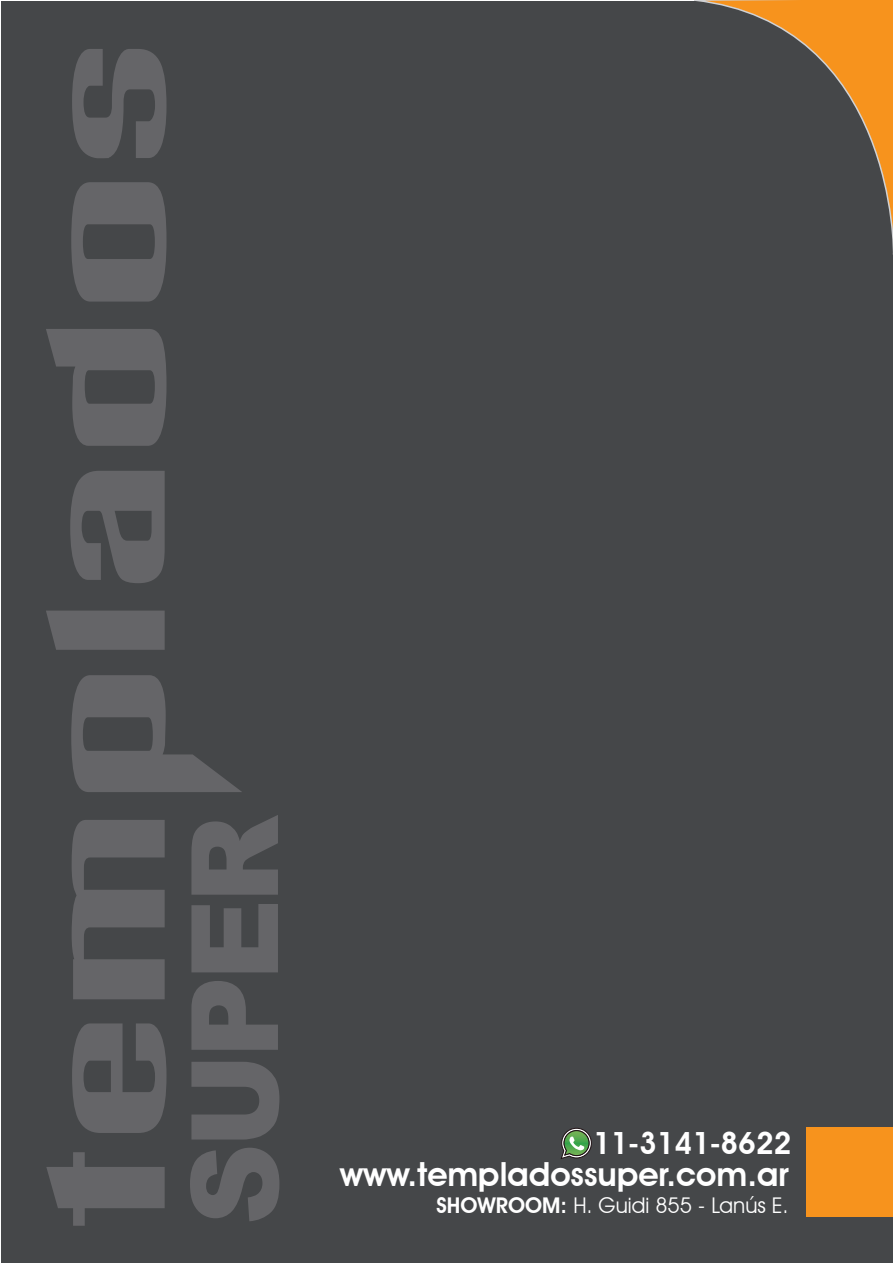
<style>
.page{position:relative;width:893px;height:1263px;background:#fff}
.page>*{position:absolute;margin:0;border:0;box-sizing:border-box;transform-origin:0 0}
.t1{font:600 33.3px "Avant Garde IT Cby BT";color:#fff}
.t2{font:600 30.6px "Avant Garde IT Cby BT";color:#fff}
.t3{font:21.6px "Avant Garde IT Cby BT";color:#fff}
.s1{font-weight:600}
</style>
<div class="page">
<div style="left:2px;top:2px;width:891px;height:1261px;background:#454749"></div>
<svg style="left:46px;top:1152px;width:119px;height:74px"></svg>
<svg style="left:72px;top:1023px;width:95px;height:110px"></svg>
<svg style="left:72px;top:820px;width:93px;height:179px"></svg>
<svg style="left:71px;top:675px;width:171px;height:117px"></svg>
<div style="left:46px;top:611px;width:119px;height:39px;background:#656568"></div>
<svg style="left:70px;top:471px;width:95px;height:112px"></svg>
<svg style="left:46px;top:329px;width:121px;height:117px"></svg>
<svg style="left:71px;top:182px;width:96px;height:120px"></svg>
<svg style="left:72px;top:49px;width:95px;height:109px"></svg>
<svg style="left:190px;top:1148px;width:89px;height:73px"></svg>
<svg style="left:191px;top:1062px;width:88px;height:77px"></svg>
<svg style="left:191px;top:981px;width:87px;height:69px"></svg>
<svg style="left:191px;top:904px;width:87px;height:68px"></svg>
<svg style="left:191px;top:815px;width:87px;height:80px"></svg>
<svg style="left:561px;top:1128px;width:31px;height:31px"></svg>
<svg style="left:670px;top:0;width:223px;height:255px"></svg>
<div style="left:806px;top:1127px;width:87px;height:90px;background:#f7931d"></div>
<h2 class="t2" style="left:593px;top:1125px;width:200px">11-3141-8622</h2>
<h1 class="t1" style="left:340px;top:1154px;width:450px">www.templadossuper.com.ar</h1>
<p class="t3" style="left:437px;top:1192px;width:353px"><span class="s1">SHOWROOM:</span> H. Guidi 855 - Lanús E.</p>
</div>
